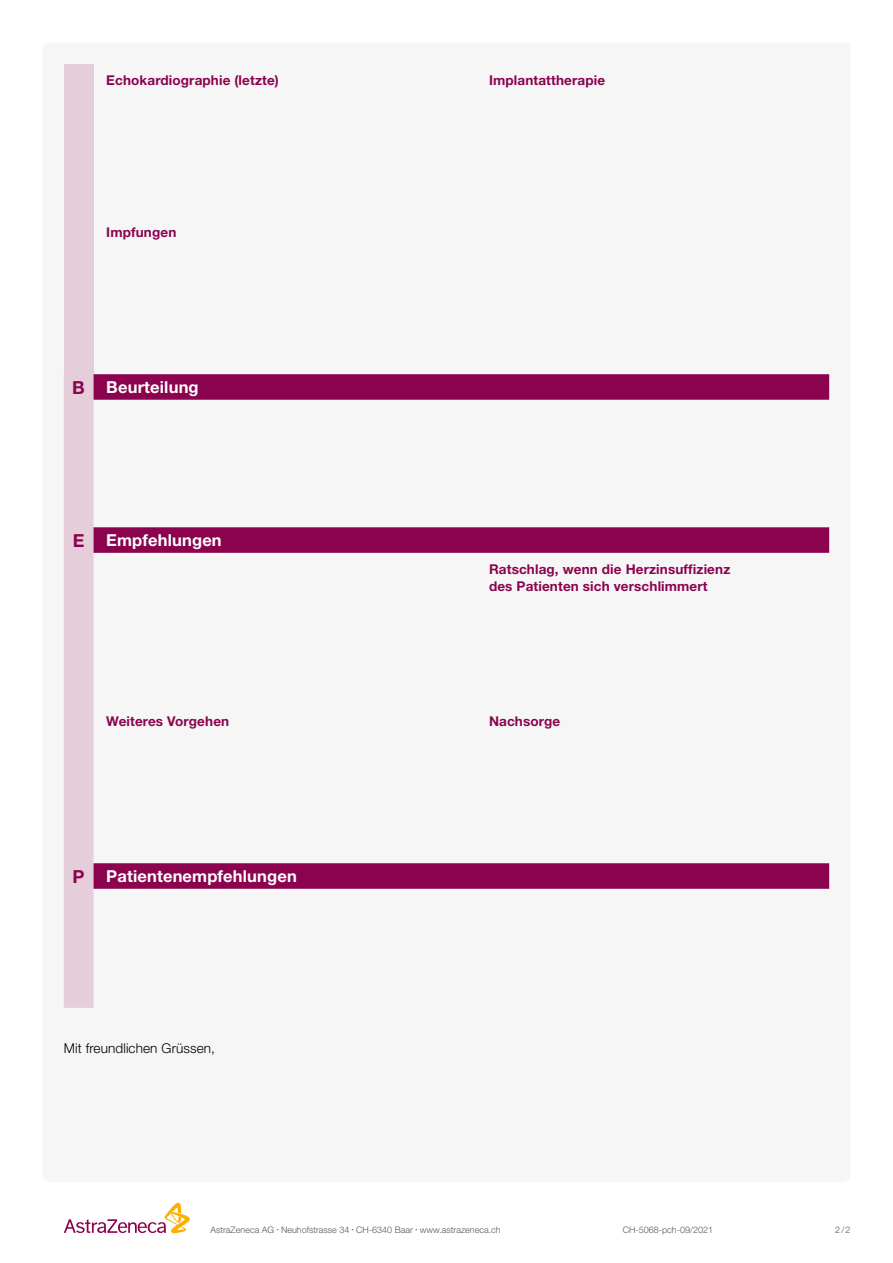
<style>
.page{position:relative;width:893px;height:1263px;background:#fff}
.page>*{position:absolute;margin:0;border:0;box-sizing:border-box;transform-origin:0 0}
.t1{font:700 16.5px "Helvetica Neue";letter-spacing:.01em;color:#fff}
.t2{font:700 13.5px/16.5px "Helvetica Neue";letter-spacing:.01em;color:#8b034f}
.t3{font:300 13.5px "Helvetica Neue";letter-spacing:.01em;color:#000}
.t4{font:300 9px "Helvetica Neue";color:#575756}
.s1{font-size:18px;color:#8b034f}
</style>
<div class="page">
<svg style="left:64px;top:1203px;width:126px;height:30px"></svg>
<div style="left:64px;top:64px;width:30px;height:310px;background:#e5cdda"></div>
<div style="left:64px;top:374px;width:30px;height:634px;background:#e5cdda"></div>
<svg style="left:94px;top:374px;width:735px;height:515px;fill:#f6f6f6"></svg>
<p class="t2" style="left:106px;top:72px;width:174px">Echokardiographie (letzte)</p>
<p class="t2" style="left:106px;top:223px;width:72px">Impfungen</p>
<p class="t1" style="left:72px;top:377px;width:128px"><span class="s1">B</span> Beurteilung</p>
<p class="t1" style="left:73px;top:530px;width:150px"><span class="s1">E</span> Empfehlungen</p>
<p class="t2" style="left:106px;top:712px;width:124px">Weiteres Vorgehen</p>
<p class="t1" style="left:73px;top:866px;width:226px"><span class="s1">P</span> Patientenempfehlungen</p>
<p class="t3" style="left:64px;top:1040px;width:153px">Mit freundlichen Grüssen,</p>
<p class="t2" style="left:489px;top:72px;width:118px">Implantattherapie</p>
<p class="t2" style="left:489px;top:561px;width:243px">Ratschlag, wenn die Herzinsuffizienz des Patienten sich verschlimmert</p>
<p class="t2" style="left:489px;top:712px;width:73px">Nachsorge</p>
<p class="t4" style="left:210px;top:1224px;width:292px">AstraZeneca AG <sup>•</sup> Neuhofstrasse 34 <sup>•</sup> CH-6340 Baar <sup>•</sup> www.astrazeneca.ch</p>
<p class="t4" style="left:623px;top:1224px;width:92px">CH-5068-pch-09/2021</p>
<p class="t4" style="left:835px;top:1224px;width:17px">2/2</p>
</div>
